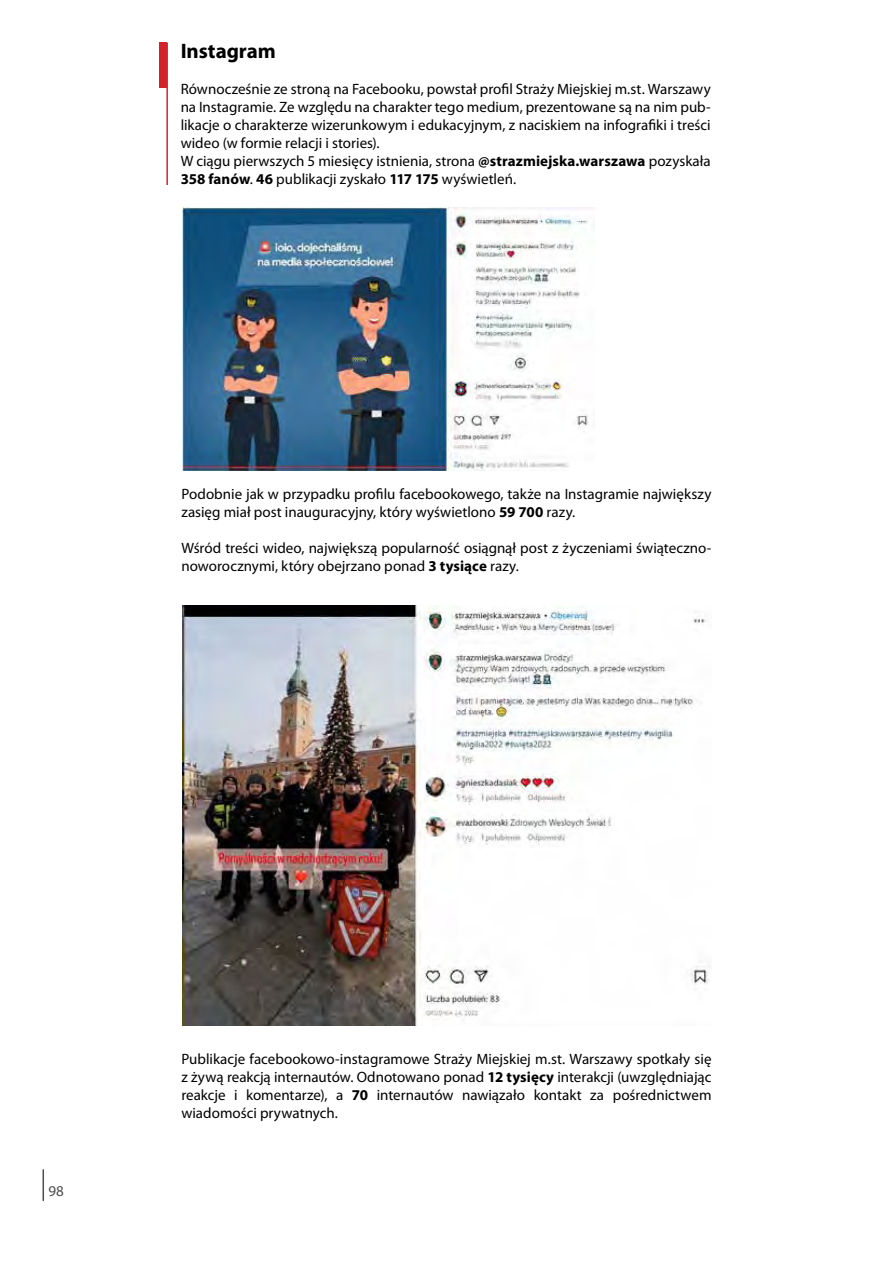
<style>
.page{position:relative;width:893px;height:1263px;background:#fff}
.page>*{position:absolute;margin:0;border:0;box-sizing:border-box;transform-origin:0 0}
.t1{font:700 21px "Myriad Pro";letter-spacing:-.005em;color:#000}
.t2{font:15px/18px "Myriad Pro";color:#000}
.t3{font:15px "Myriad Pro";color:#4d4d4f}
.s1{font-weight:700}
</style>
<div class="page">
<hr style="left:43px;top:1169px;width:1px;height:32px;background:#4d4d4f">
<img style="left:182px;top:207px;width:412px;height:264px">
<img style="left:182px;top:605px;width:528px;height:420px">
<div style="left:160px;top:43px;width:7px;height:45px;background:#d2232a"></div>
<hr style="left:166px;top:43px;width:2px;height:142px;background:#d2232a">
<h1 class="t1" style="left:181px;top:38px;width:97px">Instagram</h1>
<p class="t2" style="left:181px;top:80px;width:532px">Równocześnie ze stroną na Facebooku, powstał profil Straży Miejskiej m.st. Warszawy na Instagramie. Ze względu na charakter tego medium, prezentowane są na nim pub&shy;likacje o charakterze wizerunkowym i edukacyjnym, z naciskiem na infografiki i treści wideo (w formie relacji i stories).<br>W ciągu pierwszych 5 miesięcy istnienia, strona <span class="s1">@strazmiejska.warszawa</span> pozyskała <span class="s1">358 fanów</span>. <span class="s1">46</span> publikacji zyskało <span class="s1">117 175</span> wyświetleń.</p>
<p class="t2" style="left:181px;top:484px;width:532px">Podobnie jak w przypadku profilu facebookowego, także na Instagramie największy zasięg miał post inauguracyjny, który wyświetlono <span class="s1">59 700</span> razy.</p>
<p class="t2" style="left:181px;top:538px;width:532px">Wśród treści wideo, największą popularność osiągnął post z życzeniami świąteczno&shy;noworocznymi, który obejrzano ponad <span class="s1">3 tysiące</span> razy.</p>
<p class="t3" style="left:48px;top:1181px;width:17px">98</p>
<p class="t2" style="left:181px;top:1050px;width:532px;text-align:justify">Publikacje facebookowo-instagramowe Straży Miejskiej m.st. Warszawy spotkały się z żywą reakcją internautów. Odnotowano ponad <span class="s1">12 tysięcy</span> interakcji (uwzględniając reakcje i komentarze), a <span class="s1">70</span> internautów nawiązało kontakt za pośrednictwem wiadomości prywatnych.</p>
</div>
